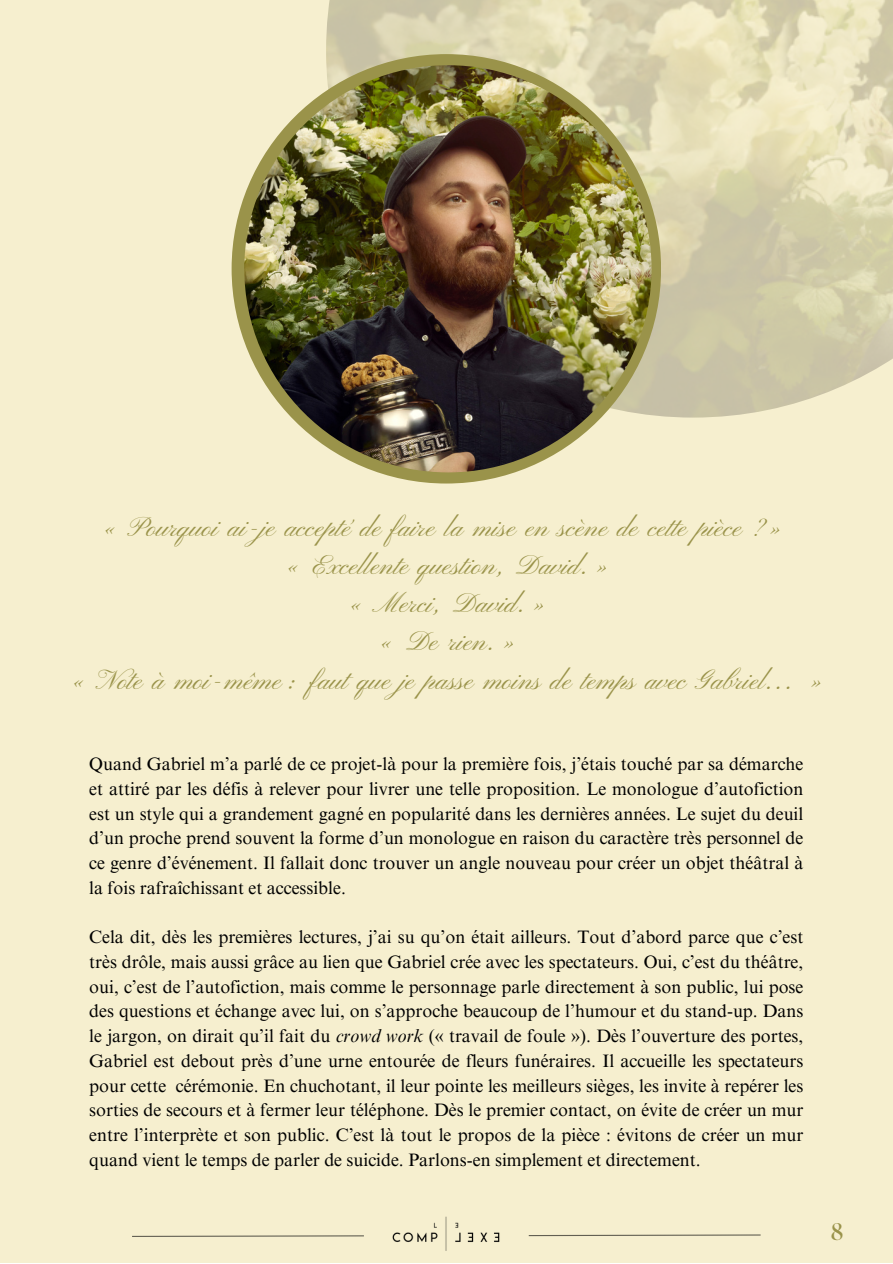
<style>
.page{position:relative;width:893px;height:1264px;background:#fff}
.page>*{position:absolute;margin:0;border:0;box-sizing:border-box;transform-origin:0 0}
.t1{font:27.9px "Pinyon Script";color:#9a934a}
.t2{font:700 24px "The Seasons";color:#9a934a}
.t3{font:18px/24.8px "Times NRMT Pro";color:#000;text-align:justify}
.s1{font-style:italic}
</style>
<div class="page">
<div style="left:0;top:0;width:892px;height:1262px;background:#f6efcf"></div>
<img style="left:326px;top:0;width:566px;height:417px">
<div style="left:231px;top:54px;width:430px;height:429px;background:#9a934a;border-radius:50%"></div>
<img style="left:244px;top:65px;width:407px;height:407px;border-radius:50%">
<img style="left:392px;top:1216px;width:108px;height:35px">
<svg style="left:528px;top:1234px;width:233px;height:2px"></svg>
<svg style="left:132px;top:1235px;width:232px;height:2px"></svg>
<p class="t1" style="left:99px;top:511px;width:689px">« Pourquoi ai-je accepté de faire la mise en scène de cet e pièce ?»</p>
<p class="t1" style="left:282px;top:550px;width:333px">« Excel ente question, David.»</p>
<p class="t1" style="left:345px;top:588px;width:207px">« Merci, David.»</p>
<p class="t1" style="left:375px;top:626px;width:147px">« De rien.»</p>
<p class="t1" style="left:68px;top:664px;width:761px">« Note à moi-même : faut que je passe moins de temps avec Gabriel... »</p>
<p class="t3" style="left:89px;top:753px;width:715px">Quand Gabriel m’a parlé de ce projet-là pour la première fois, j’étais touché par sa démarche et attiré par les défis à relever pour livrer une telle proposition. Le monologue d’autofiction est un style qui a grandement gagné en popularité dans les dernières années. Le sujet du deuil d’un proche prend souvent la forme d’un monologue en raison du caractère très personnel de ce genre d’événement. Il fallait donc trouver un angle nouveau pour créer un objet théâtral à la fois rafraîchissant et accessible.</p>
<p class="t3" style="left:89px;top:926px;width:715px">Cela dit, dès les premières lectures, j’ai su qu’on était ailleurs. Tout d’abord parce que c’est très drôle, mais aussi grâce au lien que Gabriel crée avec les spectateurs. Oui, c’est du théâtre, oui, c’est de l’autofiction, mais comme le personnage parle directement à son public, lui pose des questions et échange avec lui, on s’approche beaucoup de l’humour et du stand-up. Dans le jargon, on dirait qu’il fait du <span class="s1">crowd work</span> (« travail de foule »). Dès l’ouverture des portes, Gabriel est debout près d’une urne entourée de fleurs funéraires. Il accueille les spectateurs pour cette cérémonie. En chuchotant, il leur pointe les meilleurs sièges, les invite à repérer les sorties de secours et à fermer leur téléphone. Dès le premier contact, on évite de créer un mur entre l’interprète et son public. C’est là tout le propos de la pièce : évitons de créer un mur quand vient le temps de parler de suicide. Parlons-en simplement et directement.</p>
<p class="t2" style="left:830px;top:1221px;width:14px">8</p>
</div>
